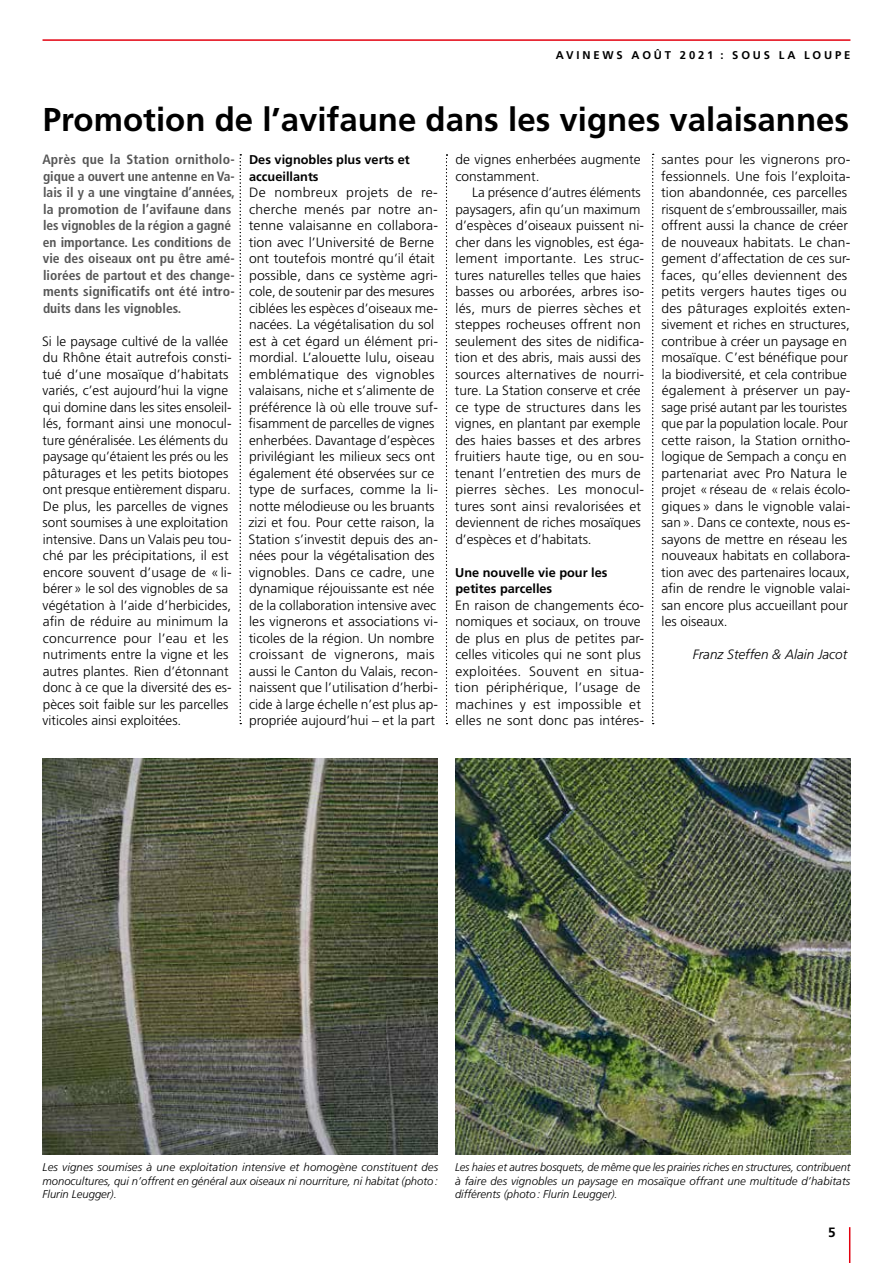
<style>
.page{position:relative;width:893px;height:1263px;background:#fff}
.page>*{position:absolute;margin:0;border:0;box-sizing:border-box;transform-origin:0 0}
.t1{font:700 33px "Frutiger";color:#000}
.t2{font:300 13.5px/16.5px "Frutiger";color:#000}
.t3{font:300 13.5px/16.5px "Frutiger";color:#000;scale:1.04 1}
.t4{font:700 condensed 13.5px/16.5px "Frutiger";color:#565656}
.t5{font:italic 300 13.5px "Frutiger";color:#000}
.t6{font:700 13.5px "Frutiger";color:#000}
.t7{font:700 12.75px/16.5px "Frutiger";color:#000}
.t8{font:italic 300 11.25px/13.5px "Frutiger";color:#000;text-align:justify}
.t9{font:700 11.25px "Frutiger";letter-spacing:.25em;color:#000}
</style>
<div class="page">
<hr style="left:849px;top:1227px;width:1px;height:36px;background:#e3000f">
<hr style="left:43px;top:39px;width:807px;height:2px;background:#e3000f">
<img style="left:43px;top:758px;width:395px;height:396px">
<img style="left:455px;top:758px;width:395px;height:396px">
<svg style="left:240px;top:154px;width:1px;height:570px"></svg>
<svg style="left:446px;top:154px;width:1px;height:570px"></svg>
<svg style="left:652px;top:154px;width:2px;height:570px"></svg>
<p class="t9" style="left:556px;top:48px;width:296px">AVINEWS AOÛT 2021 : SOUS LA LOUPE</p>
<h1 class="t1" style="left:43px;top:101px;width:808px">Promotion de l’avifaune dans les vignes valaisannes</h1>
<p class="t4" style="left:42px;top:151px;width:194px">Après que la Station ornitholo&shy;gique a ouvert une antenne en Va&shy;lais il y a une vingtaine d’années, la promotion de l’avifaune dans les vignobles de la région a gagné en importance. Les conditions de vie des oiseaux ont pu être amé&shy;liorées de partout et des change&shy;ments significatifs ont été intro&shy;duits dans les vignobles.</p>
<p class="t2" style="left:42px;top:333px;width:191px">Si le paysage cultivé de la vallée du Rhône était autrefois consti&shy;tué d’une mosaïque d’habitats variés, c’est aujourd’hui la vigne qui domine dans les sites ensoleil&shy;lés, formant ainsi une monocul&shy;ture généralisée. Les éléments du paysage qu’étaient les prés ou les pâturages et les petits biotopes ont presque entièrement disparu.<br>De plus, les parcelles de vignes sont soumises à une exploitation intensive. Dans un Valais peu tou&shy;ché par les précipitations, il est encore souvent d’usage de «li&shy;bérer» le sol des vignobles de sa végétation à l’aide d’herbicides, afin de réduire au minimum la concurrence pour l’eau et les nutriments entre la vigne et les autres plantes. Rien d’étonnant donc à ce que la diversité des es&shy;pèces soit faible sur les parcelles viticoles ainsi exploitées.</p>
<p class="t2" style="left:455px;top:151px;width:187px">de vignes enherbées augmente constamment.</p>
<p class="t2" style="left:455px;top:184px;width:191px;text-indent:17px">La présence d’autres éléments paysagers, afin qu’un maximum d’espèces d’oiseaux puissent ni&shy;cher dans les vignobles, est éga&shy;lement importante. Les struc&shy;tures naturelles telles que haies basses ou arborées, arbres iso&shy;lés, murs de pierres sèches et steppes rocheuses offrent non seulement des sites de nidifica&shy;tion et des abris, mais aussi des sources alternatives de nourri&shy;ture. La Station conserve et crée ce type de structures dans les vignes, en plantant par exemple des haies basses et des arbres fruitiers haute tige, ou en sou&shy;tenant l’entretien des murs de pierres sèches. Les monocul&shy;tures sont ainsi revalorisées et deviennent de riches mosaïques d’espèces et d’habitats.</p>
<p class="t7" style="left:455px;top:564px;width:154px">Une nouvelle vie pour les petites parcelles</p>
<p class="t2" style="left:455px;top:597px;width:191px">En raison de changements éco&shy;nomiques et sociaux, on trouve de plus en plus de petites par&shy;celles viticoles qui ne sont plus exploitées. Souvent en situa&shy;tion périphérique, l’usage de machines y est impossible et elles ne sont donc pas intéres-</p>
<p class="t2" style="left:661px;top:151px;width:191px">santes pour les vignerons pro&shy;fessionnels. Une fois l’exploita&shy;tion abandonnée, ces parcelles risquent de s’embroussailler, mais offrent aussi la chance de créer de nouveaux habitats. Le chan&shy;gement d’affectation de ces sur&shy;faces, qu’elles deviennent des petits vergers hautes tiges ou des pâturages exploités exten&shy;sivement et riches en structures, contribue à créer un paysage en mosaïque. C’est bénéfique pour la biodiversité, et cela contribue également à préserver un pay&shy;sage prisé autant par les touristes que par la population locale. Pour cette raison, la Station ornitho&shy;logique de Sempach a conçu en partenariat avec Pro Natura le projet «réseau de «relais écolo&shy;giques» dans le vignoble valai&shy;san». Dans ce contexte, nous es&shy;sayons de mettre en réseau les nouveaux habitats en collabora&shy;tion avec des partenaires locaux, afin de rendre le vignoble valai&shy;san encore plus accueillant pour les oiseaux.</p>
<p class="t5" style="left:693px;top:647px;width:156px">Franz Steffen &amp; Alain Jacot</p>
<p class="t7" style="left:249px;top:152px;width:162px">Des vignobles plus verts et accueillants</p>
<p class="t3" style="left:248px;top:184px;width:184px">De nombreux projets de re&shy;cherche menés par notre an&shy;tenne valaisanne en collabora&shy;tion avec l’Université de Berne ont toutefois montré qu’il était possible, dans ce système agri&shy;cole, de soutenir par des mesures ciblées les espèces d’oiseaux me&shy;nacées. La végétalisation du sol est à cet égard un élément pri&shy;mordial. L’alouette lulu, oiseau emblématique des vignobles valaisans, niche et s’alimente de préférence là où elle trouve suf&shy;fisamment de parcelles de vignes enherbées. Davantage d’espèces privilégiant les milieux secs ont également été observées sur ce type de surfaces, comme la li&shy;notte mélodieuse ou les bruants zizi et fou. Pour cette raison, la<br>Station s’investit depuis des an&shy;nées pour la végétalisation des vignobles. Dans ce cadre, une dynamique réjouissante est née de la collaboration intensive avec les vignerons et associations vi&shy;ticoles de la région. Un nombre croissant de vignerons, mais aussi le Canton du Valais, recon&shy;naissent que l’utilisation d’herbi&shy;cide à large échelle n’est plus ap&shy;propriée aujourd’hui – et la part</p>
<p class="t8" style="left:43px;top:1160px;width:397px">Les vignes soumises à une exploitation intensive et homogène constituent des monocultures, qui n’offrent en général aux oiseaux ni nourriture, ni habitat (photo:<br>Flurin Leugger).</p>
<p class="t8" style="left:455px;top:1160px;width:397px">Les haies et autres bosquets, de même que les prairies riches en structures, contribuent à faire des vignobles un paysage en mosaïque offrant une multitude d’habitats différents (photo: Flurin Leugger).</p>
<p class="t6" style="left:828px;top:1224px;width:9px">5</p>
</div>
